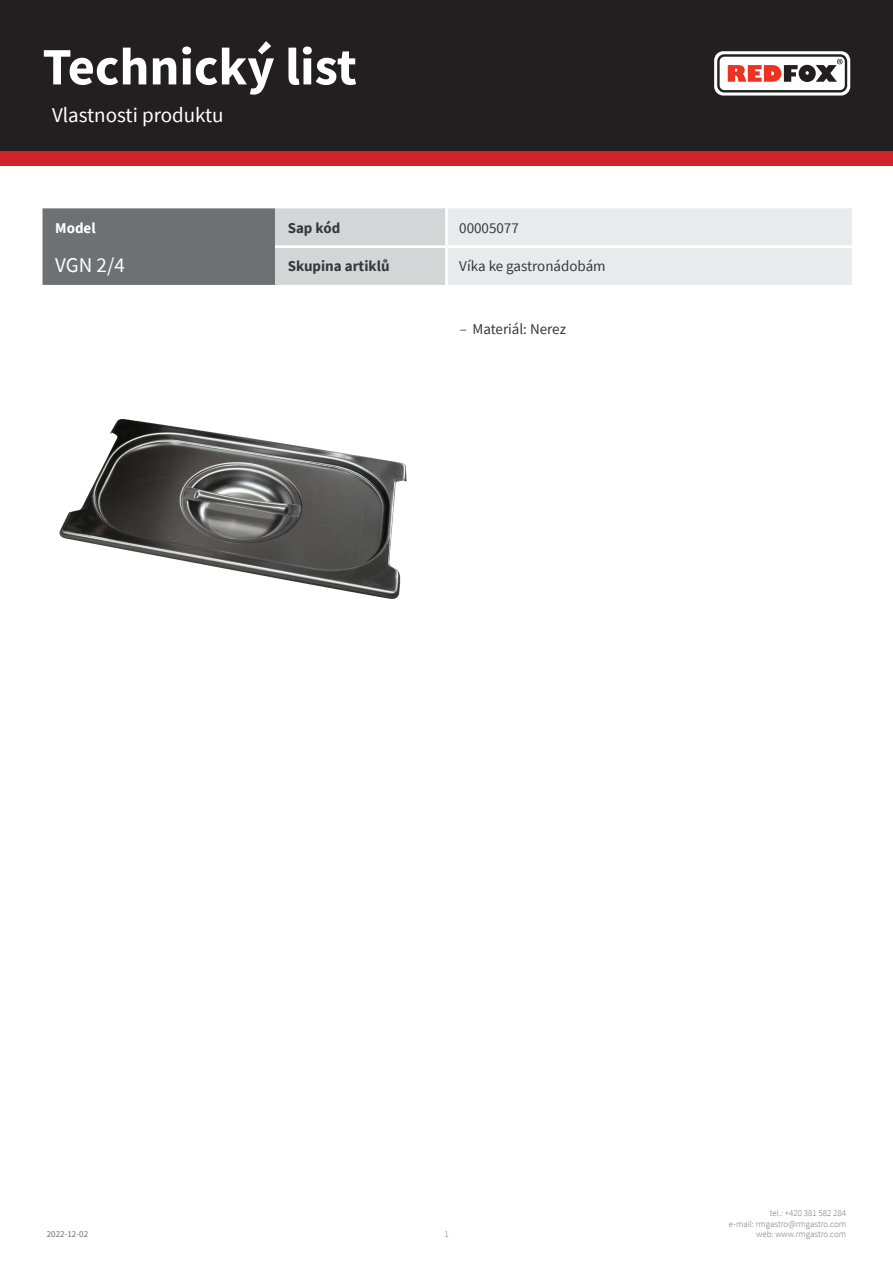
<style>
.page{position:relative;width:893px;height:1263px;background:#fff}
.page>*{position:absolute;margin:0;border:0;box-sizing:border-box;transform-origin:0 0}
.t1{font:700 52.5px "Source Sans Pro";color:#fff}
.kapitola{font:21px "Source Sans Pro";color:#fff}
.tabulka_-_headline{font:21px "Source Sans Pro";color:#fff}
.tabulka_-_text{font:15px "Source Sans Pro";color:#383839}
.tabulka_-_text-2{font:700 15px "Source Sans Pro";color:#383839}
.tabulka_-_text-3{font:700 15px "Source Sans Pro";color:#fff}
.t2{font:300 9px/10.8px "Source Sans Pro";color:#6f7073;text-align:right}
.t3{font:9px "Source Sans Pro";color:#6f7073}
.s1{font-weight:300}
</style>
<div class="page">
<div style="left:0;top:0;width:893px;height:166px;background:#d1232a"></div>
<div style="left:0;top:0;width:893px;height:151px;background:#231f20"></div>
<svg style="left:714px;top:51px;width:136px;height:45px"></svg>
<img style="left:59px;top:418px;width:348px;height:181px">
<svg style="left:43px;top:208px;width:809px;height:77px;background:#c0c1c3"></svg>
<hr style="left:445px;top:208px;width:3px;height:37px;background:#fff">
<hr style="left:275px;top:245px;width:171px;height:3px;background:#fff">
<hr style="left:446px;top:245px;width:406px;height:3px;background:#fff">
<hr style="left:445px;top:248px;width:3px;height:37px;background:#fff">
<h1 class="t1" style="left:43px;top:31px;width:316px">Technický list</h1>
<p class="kapitola" style="left:52px;top:101px;width:173px">Vlastnosti produktu</p>
<p class="tabulka_-_text-3" style="left:55px;top:218px;width:42px">Model</p>
<p class="tabulka_-_text-2" style="left:288px;top:218px;width:54px">Sap kód</p>
<p class="tabulka_-_text" style="left:459px;top:219px;width:61px">00005077</p>
<p class="tabulka_-_headline" style="left:55px;top:251px;width:71px">VGN 2/4</p>
<p class="tabulka_-_text-2" style="left:288px;top:256px;width:103px">Skupina artiklů</p>
<p class="tabulka_-_text" style="left:459px;top:257px;width:148px">Víka ke gastronádobám</p>
<p class="tabulka_-_text" style="left:460px;top:320px;width:108px"><span class="s1">–</span> Materiál: Nerez</p>
<p class="t3" style="left:47px;top:1229px;width:43px">2022-12-02</p>
<p class="t2" style="left:444px;top:1229px;width:6px">1</p>
<p class="t2" style="left:729px;top:1207px;width:119px">tel.: +420 381 582 284<br>e-mail: rmgastro@rmgastro.com web: www.rmgastro.com</p>
</div>
